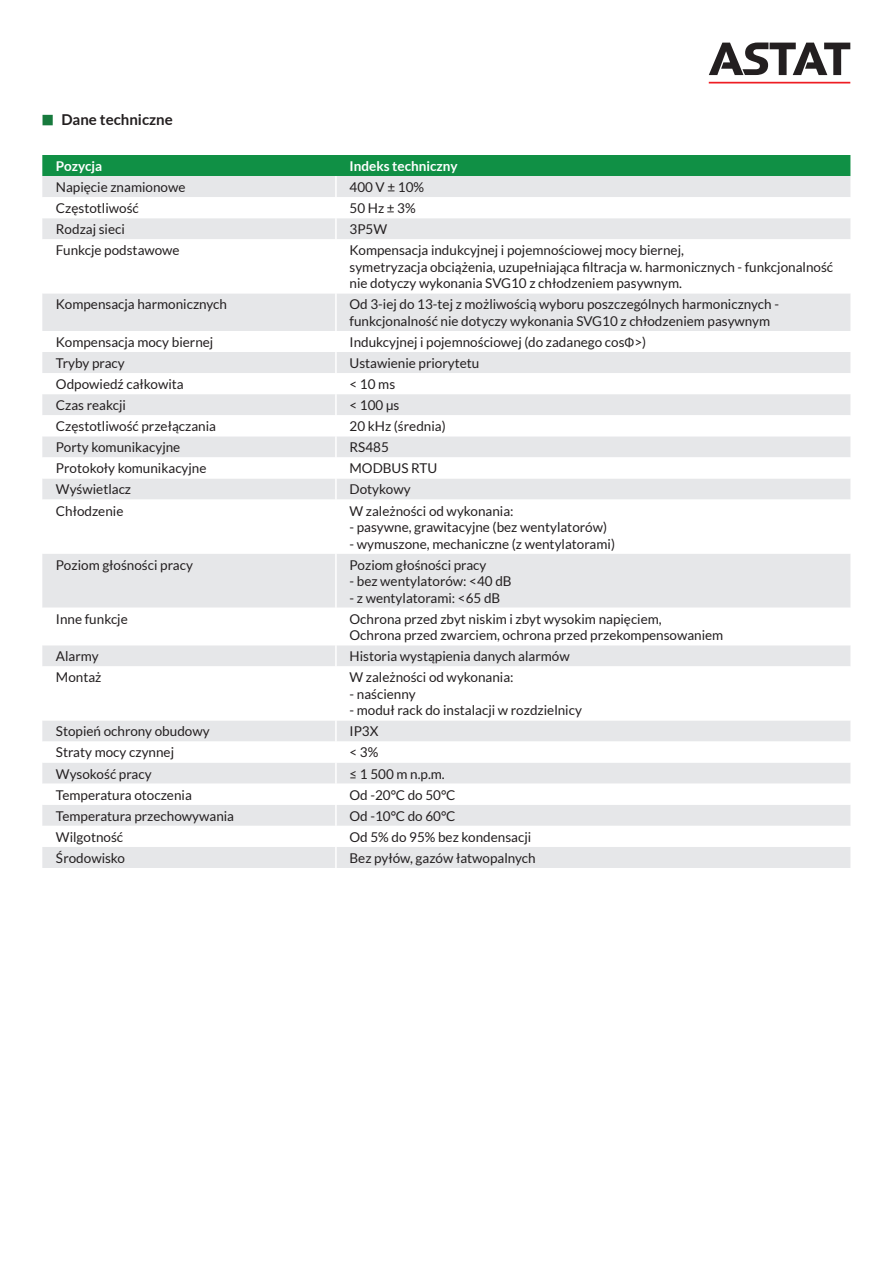
<style>
.page{position:relative;width:893px;height:1263px;background:#fff}
.page>*{position:absolute;margin:0;border:0;box-sizing:border-box;transform-origin:0 0}
.NAGŁÓWEK_02{font:700 15px "Lato";color:#231f20}
.TABELA_TEKST_LEWA{font:13.5px/16.5px "Lato";color:#231f20}
.TABELA_NAGŁÓWEK{font:700 13.5px "Lato";color:#fff}
.s1{font-family:"Myriad Pro"}
</style>
<div class="page">
<svg style="left:709px;top:43px;width:141px;height:32px"></svg>
<hr style="left:709px;top:82px;width:141px;height:2px;background:#ee1d23">
<div style="left:43px;top:115px;width:10px;height:10px;background:#177a3d"></div>
<div style="left:42px;top:155px;width:808px;height:21px;background:#109045"></div>
<div style="left:42px;top:176px;width:808px;height:692px;background:#e6e7e9"></div>
<svg style="left:42px;top:197px;width:808px;height:650px"></svg>
<hr style="left:335px;top:176px;width:2px;height:21px;background:#fff">
<hr style="left:335px;top:197px;width:2px;height:21px;background:#fff">
<hr style="left:335px;top:218px;width:2px;height:21px;background:#fff">
<hr style="left:335px;top:239px;width:2px;height:54px;background:#fff">
<hr style="left:335px;top:293px;width:2px;height:38px;background:#fff">
<hr style="left:335px;top:331px;width:2px;height:21px;background:#fff">
<hr style="left:335px;top:352px;width:2px;height:21px;background:#fff">
<hr style="left:335px;top:373px;width:2px;height:21px;background:#fff">
<hr style="left:335px;top:394px;width:2px;height:21px;background:#fff">
<hr style="left:335px;top:415px;width:2px;height:21px;background:#fff">
<hr style="left:335px;top:436px;width:2px;height:21px;background:#fff">
<hr style="left:335px;top:457px;width:2px;height:21px;background:#fff">
<hr style="left:335px;top:478px;width:2px;height:21px;background:#fff">
<hr style="left:335px;top:499px;width:2px;height:55px;background:#fff">
<hr style="left:335px;top:554px;width:2px;height:54px;background:#fff">
<hr style="left:335px;top:608px;width:2px;height:37px;background:#fff">
<hr style="left:335px;top:645px;width:2px;height:21px;background:#fff">
<hr style="left:335px;top:666px;width:2px;height:54px;background:#fff">
<hr style="left:335px;top:720px;width:2px;height:21px;background:#fff">
<hr style="left:335px;top:741px;width:2px;height:21px;background:#fff">
<hr style="left:335px;top:762px;width:2px;height:22px;background:#fff">
<hr style="left:335px;top:784px;width:2px;height:21px;background:#fff">
<hr style="left:335px;top:805px;width:2px;height:21px;background:#fff">
<hr style="left:335px;top:826px;width:2px;height:21px;background:#fff">
<hr style="left:335px;top:847px;width:2px;height:21px;background:#fff">
<p class="NAGŁÓWEK_02" style="left:61px;top:111px;width:113px">Dane techniczne</p>
<p class="TABELA_NAGŁÓWEK" style="left:56px;top:158px;width:48px">Pozycja</p>
<p class="TABELA_NAGŁÓWEK" style="left:350px;top:158px;width:110px">Indeks techniczny</p>
<p class="TABELA_TEKST_LEWA" style="left:56px;top:179px;width:131px">Napięcie znamionowe</p>
<p class="TABELA_TEKST_LEWA" style="left:350px;top:179px;width:76px">400 V ± 10%</p>
<p class="TABELA_TEKST_LEWA" style="left:56px;top:200px;width:84px">Częstotliwość</p>
<p class="TABELA_TEKST_LEWA" style="left:350px;top:200px;width:68px">50 Hz ± 3%</p>
<p class="TABELA_TEKST_LEWA" style="left:56px;top:221px;width:71px">Rodzaj sieci</p>
<p class="TABELA_TEKST_LEWA" style="left:350px;top:221px;width:39px">3P5W</p>
<p class="TABELA_TEKST_LEWA" style="left:56px;top:242px;width:125px">Funkcje podstawowe</p>
<p class="TABELA_TEKST_LEWA" style="left:350px;top:242px;width:485px">Kompensacja indukcyjnej i pojemnościowej mocy biernej,<br>symetryzacja obciążenia, uzupełniająca filtracja w. harmonicznych - funkcjonalność nie dotyczy wykonania SVG10 z chłodzeniem pasywnym.</p>
<p class="TABELA_TEKST_LEWA" style="left:56px;top:296px;width:173px">Kompensacja harmonicznych</p>
<p class="TABELA_TEKST_LEWA" style="left:350px;top:296px;width:431px">Od 3-iej do 13-tej z możliwością wyboru poszczególnych harmonicznych - funkcjonalność nie dotyczy wykonania SVG10 z chłodzeniem pasywnym</p>
<p class="TABELA_TEKST_LEWA" style="left:56px;top:334px;width:159px">Kompensacja mocy biernej</p>
<p class="TABELA_TEKST_LEWA" style="left:350px;top:334px;width:298px">Indukcyjnej i pojemnościowej (do zadanego cos<span class="s1">Ф</span>&gt;)</p>
<p class="TABELA_TEKST_LEWA" style="left:56px;top:355px;width:70px">Tryby pracy</p>
<p class="TABELA_TEKST_LEWA" style="left:350px;top:355px;width:131px">Ustawienie priorytetu</p>
<p class="TABELA_TEKST_LEWA" style="left:56px;top:376px;width:129px">Odpowiedź całkowita</p>
<p class="TABELA_TEKST_LEWA" style="left:350px;top:376px;width:47px">&lt; 10 ms</p>
<p class="TABELA_TEKST_LEWA" style="left:56px;top:397px;width:72px">Czas reakcji</p>
<p class="TABELA_TEKST_LEWA" style="left:350px;top:397px;width:51px">&lt; 100 μs</p>
<p class="TABELA_TEKST_LEWA" style="left:56px;top:418px;width:162px">Częstotliwość przełączania</p>
<p class="TABELA_TEKST_LEWA" style="left:350px;top:418px;width:98px">20 kHz (średnia)</p>
<p class="TABELA_TEKST_LEWA" style="left:56px;top:439px;width:126px">Porty komunikacyjne</p>
<p class="TABELA_TEKST_LEWA" style="left:350px;top:439px;width:41px">RS485</p>
<p class="TABELA_TEKST_LEWA" style="left:56px;top:460px;width:152px">Protokoły komunikacyjne</p>
<p class="TABELA_TEKST_LEWA" style="left:350px;top:460px;width:89px">MODBUS RTU</p>
<p class="TABELA_TEKST_LEWA" style="left:56px;top:481px;width:77px">Wyświetlacz</p>
<p class="TABELA_TEKST_LEWA" style="left:350px;top:481px;width:63px">Dotykowy</p>
<p class="TABELA_TEKST_LEWA" style="left:56px;top:502px;width:69px">Chłodzenie</p>
<p class="TABELA_TEKST_LEWA" style="left:350px;top:502px;width:166px">W zależności od wykonania:</p>
<p class="TABELA_TEKST_LEWA" style="left:350px;top:519px;width:259px">- pasywne, grawitacyjne (bez wentylatorów)</p>
<p class="TABELA_TEKST_LEWA" style="left:350px;top:535px;width:267px">- wymuszone, mechaniczne (z wentylatorami)</p>
<p class="TABELA_TEKST_LEWA" style="left:56px;top:556px;width:138px">Poziom głośności pracy</p>
<p class="TABELA_TEKST_LEWA" style="left:350px;top:556px;width:138px">Poziom głośności pracy</p>
<p class="TABELA_TEKST_LEWA" style="left:350px;top:573px;width:164px">- bez wentylatorów: &lt;40 dB</p>
<p class="TABELA_TEKST_LEWA" style="left:350px;top:589px;width:152px">- z wentylatorami: &lt;65 dB</p>
<p class="TABELA_TEKST_LEWA" style="left:56px;top:610px;width:73px">Inne funkcje</p>
<p class="TABELA_TEKST_LEWA" style="left:350px;top:610px;width:375px">Ochrona przed zbyt niskim i zbyt wysokim napięciem,<br>Ochrona przed zwarciem, ochrona przed przekompensowaniem</p>
<p class="TABELA_TEKST_LEWA" style="left:56px;top:648px;width:44px">Alarmy</p>
<p class="TABELA_TEKST_LEWA" style="left:350px;top:648px;width:222px">Historia wystąpienia danych alarmów</p>
<p class="TABELA_TEKST_LEWA" style="left:56px;top:669px;width:47px">Montaż</p>
<p class="TABELA_TEKST_LEWA" style="left:350px;top:669px;width:166px">W zależności od wykonania:</p>
<p class="TABELA_TEKST_LEWA" style="left:350px;top:686px;width:68px">- naścienny</p>
<p class="TABELA_TEKST_LEWA" style="left:350px;top:702px;width:234px">- moduł rack do instalacji w rozdzielnicy</p>
<p class="TABELA_TEKST_LEWA" style="left:56px;top:723px;width:155px">Stopień ochrony obudowy</p>
<p class="TABELA_TEKST_LEWA" style="left:350px;top:723px;width:30px">IP3X</p>
<p class="TABELA_TEKST_LEWA" style="left:56px;top:744px;width:120px">Straty mocy czynnej</p>
<p class="TABELA_TEKST_LEWA" style="left:350px;top:744px;width:30px">&lt; 3%</p>
<p class="TABELA_TEKST_LEWA" style="left:56px;top:765px;width:97px">Wysokość pracy</p>
<p class="TABELA_TEKST_LEWA" style="left:350px;top:765px;width:97px">≤ 1 500 m n.p.m.</p>
<p class="TABELA_TEKST_LEWA" style="left:56px;top:786px;width:137px">Temperatura otoczenia</p>
<p class="TABELA_TEKST_LEWA" style="left:350px;top:786px;width:107px">Od -20°C do 50°C</p>
<p class="TABELA_TEKST_LEWA" style="left:56px;top:807px;width:180px">Temperatura przechowywania</p>
<p class="TABELA_TEKST_LEWA" style="left:350px;top:807px;width:107px">Od -10°C do 60°C</p>
<p class="TABELA_TEKST_LEWA" style="left:56px;top:828px;width:69px">Wilgotność</p>
<p class="TABELA_TEKST_LEWA" style="left:350px;top:828px;width:183px">Od 5% do 95% bez kondensacji</p>
<p class="TABELA_TEKST_LEWA" style="left:56px;top:850px;width:71px">Środowisko</p>
<p class="TABELA_TEKST_LEWA" style="left:350px;top:850px;width:188px">Bez pyłów, gazów łatwopalnych</p>
</div>
